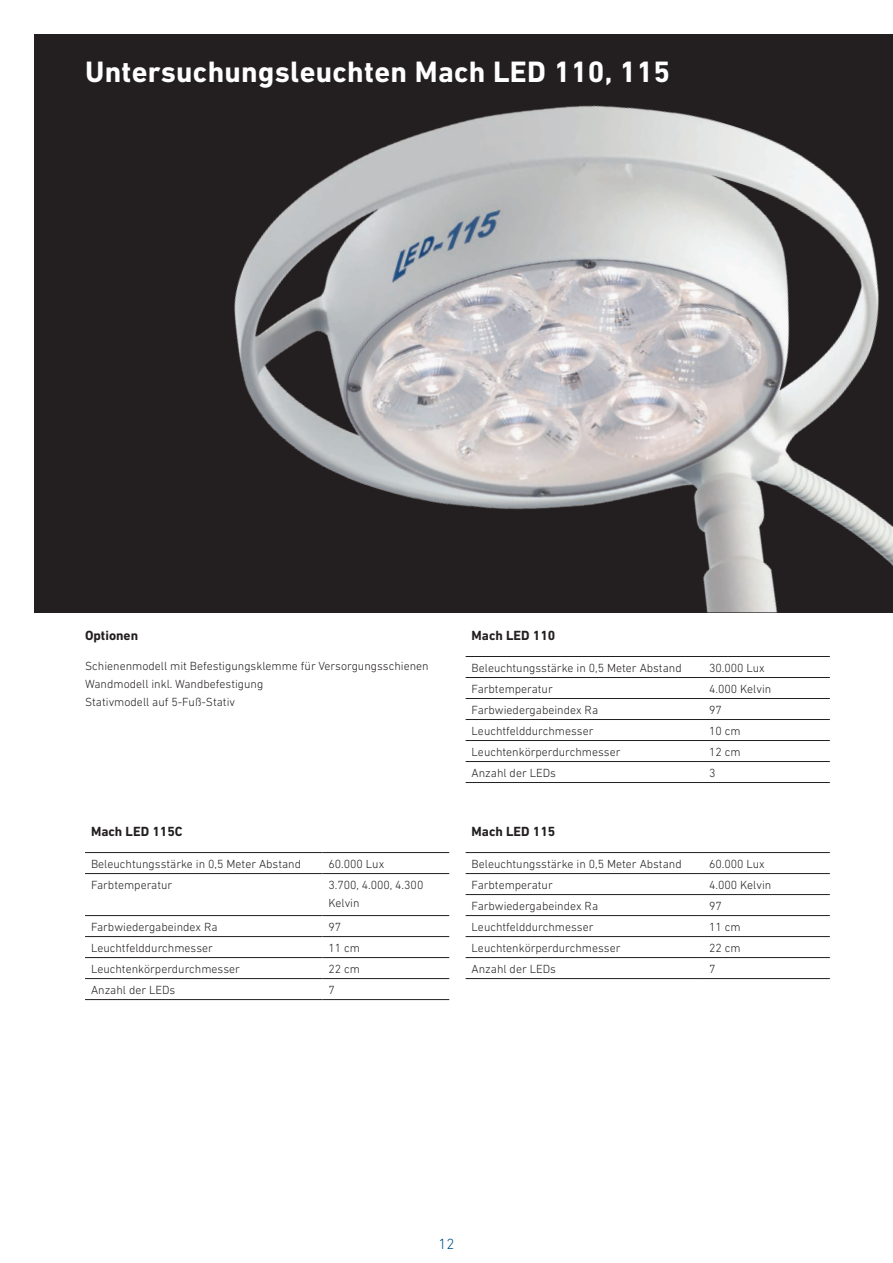
<style>
.page{position:relative;width:893px;height:1263px;background:#fff}
.page>*{position:absolute;margin:0;border:0;box-sizing:border-box;transform-origin:0 0}
.t1{font:700 30px "DIN Next LT Pro";letter-spacing:.01em;color:#fff}
.t2{font:300 15px "DIN Next LT Pro";color:#005484}
.t3{font:700 13.5px "DIN Next LT Pro";color:#231f20}
.t4{font:300 12px/18px "DIN Next LT Pro";color:#231f20}
</style>
<div class="page">
<div style="left:34px;top:34px;width:859px;height:578px;background:#231f20"></div>
<img style="left:234px;top:105px;width:659px;height:507px">
<hr style="left:466px;top:656px;width:237px;height:1px;background:#231f20">
<hr style="left:703px;top:656px;width:127px;height:1px;background:#231f20">
<hr style="left:466px;top:677px;width:237px;height:1px;background:#231f20">
<hr style="left:703px;top:677px;width:127px;height:1px;background:#231f20">
<hr style="left:466px;top:698px;width:237px;height:1px;background:#231f20">
<hr style="left:703px;top:698px;width:127px;height:1px;background:#231f20">
<hr style="left:466px;top:719px;width:237px;height:1px;background:#231f20">
<hr style="left:703px;top:719px;width:127px;height:1px;background:#231f20">
<hr style="left:466px;top:740px;width:237px;height:1px;background:#231f20">
<hr style="left:703px;top:740px;width:127px;height:1px;background:#231f20">
<hr style="left:466px;top:761px;width:237px;height:1px;background:#231f20">
<hr style="left:703px;top:761px;width:127px;height:1px;background:#231f20">
<hr style="left:466px;top:782px;width:237px;height:1px;background:#231f20">
<hr style="left:703px;top:782px;width:127px;height:1px;background:#231f20">
<hr style="left:466px;top:852px;width:237px;height:1px;background:#231f20">
<hr style="left:703px;top:852px;width:127px;height:1px;background:#231f20">
<hr style="left:466px;top:873px;width:237px;height:1px;background:#231f20">
<hr style="left:703px;top:873px;width:127px;height:1px;background:#231f20">
<hr style="left:466px;top:894px;width:237px;height:1px;background:#231f20">
<hr style="left:703px;top:894px;width:127px;height:1px;background:#231f20">
<hr style="left:466px;top:915px;width:237px;height:1px;background:#231f20">
<hr style="left:703px;top:915px;width:127px;height:1px;background:#231f20">
<hr style="left:466px;top:936px;width:237px;height:1px;background:#231f20">
<hr style="left:703px;top:936px;width:127px;height:1px;background:#231f20">
<hr style="left:466px;top:957px;width:237px;height:1px;background:#231f20">
<hr style="left:703px;top:957px;width:127px;height:1px;background:#231f20">
<hr style="left:466px;top:978px;width:237px;height:1px;background:#231f20">
<hr style="left:703px;top:978px;width:127px;height:1px;background:#231f20">
<hr style="left:85px;top:852px;width:237px;height:1px;background:#231f20">
<hr style="left:322px;top:852px;width:127px;height:1px;background:#231f20">
<hr style="left:85px;top:873px;width:237px;height:1px;background:#231f20">
<hr style="left:322px;top:873px;width:127px;height:1px;background:#231f20">
<hr style="left:85px;top:915px;width:237px;height:1px;background:#231f20">
<hr style="left:322px;top:915px;width:127px;height:1px;background:#231f20">
<hr style="left:85px;top:936px;width:237px;height:1px;background:#231f20">
<hr style="left:322px;top:936px;width:127px;height:1px;background:#231f20">
<hr style="left:85px;top:957px;width:237px;height:1px;background:#231f20">
<hr style="left:322px;top:957px;width:127px;height:1px;background:#231f20">
<hr style="left:85px;top:978px;width:237px;height:1px;background:#231f20">
<hr style="left:322px;top:978px;width:127px;height:1px;background:#231f20">
<hr style="left:85px;top:999px;width:237px;height:1px;background:#231f20">
<hr style="left:322px;top:999px;width:127px;height:1px;background:#231f20">
<h1 class="t1" style="left:85px;top:54px;width:587px">Untersuchungsleuchten Mach LED 110, 115</h1>
<p class="t3" style="left:85px;top:627px;width:55px">Optionen</p>
<p class="t4" style="left:85px;top:657px;width:345px">Schienenmodell mit Befestigungsklemme für Versorgungsschienen<br>Wandmodell inkl. Wandbefestigung<br>Stativmodell auf 5-Fuß-Stativ</p>
<p class="t3" style="left:91px;top:823px;width:93px">Mach LED 115C</p>
<p class="t4" style="left:91px;top:854px;width:212px">Beleuchtungsstärke in 0,5 Meter Abstand</p>
<p class="t4" style="left:328px;top:854px;width:57px">60.000 Lux</p>
<p class="t4" style="left:91px;top:875px;width:83px">Farbtemperatur</p>
<p class="t4" style="left:328px;top:875px;width:96px">3.700, 4.000, 4.300<br>Kelvin</p>
<p class="t4" style="left:91px;top:917px;width:128px">Farbwiedergabeindex Ra</p>
<p class="t4" style="left:328px;top:917px;width:14px">97</p>
<p class="t4" style="left:91px;top:938px;width:123px">Leuchtfelddurchmesser</p>
<p class="t4" style="left:328px;top:938px;width:33px">11 cm</p>
<p class="t4" style="left:91px;top:959px;width:150px">Leuchtenkörperdurchmesser</p>
<p class="t4" style="left:328px;top:959px;width:33px">22 cm</p>
<p class="t4" style="left:91px;top:980px;width:86px">Anzahl der LEDs</p>
<p class="t4" style="left:328px;top:980px;width:8px">7</p>
<p class="t3" style="left:472px;top:627px;width:85px">Mach LED 110</p>
<p class="t4" style="left:472px;top:658px;width:212px">Beleuchtungsstärke in 0,5 Meter Abstand</p>
<p class="t4" style="left:709px;top:658px;width:57px">30.000 Lux</p>
<p class="t4" style="left:472px;top:679px;width:83px">Farbtemperatur</p>
<p class="t4" style="left:709px;top:679px;width:64px">4.000 Kelvin</p>
<p class="t4" style="left:472px;top:700px;width:128px">Farbwiedergabeindex Ra</p>
<p class="t4" style="left:709px;top:700px;width:14px">97</p>
<p class="t4" style="left:472px;top:721px;width:123px">Leuchtfelddurchmesser</p>
<p class="t4" style="left:709px;top:721px;width:33px">10 cm</p>
<p class="t4" style="left:472px;top:742px;width:150px">Leuchtenkörperdurchmesser</p>
<p class="t4" style="left:709px;top:742px;width:33px">12 cm</p>
<p class="t4" style="left:472px;top:763px;width:86px">Anzahl der LEDs</p>
<p class="t4" style="left:709px;top:763px;width:8px">3</p>
<p class="t3" style="left:472px;top:823px;width:85px">Mach LED 115</p>
<p class="t4" style="left:472px;top:854px;width:212px">Beleuchtungsstärke in 0,5 Meter Abstand</p>
<p class="t4" style="left:709px;top:854px;width:57px">60.000 Lux</p>
<p class="t4" style="left:472px;top:875px;width:83px">Farbtemperatur</p>
<p class="t4" style="left:709px;top:875px;width:64px">4.000 Kelvin</p>
<p class="t4" style="left:472px;top:896px;width:128px">Farbwiedergabeindex Ra</p>
<p class="t4" style="left:709px;top:896px;width:14px">97</p>
<p class="t4" style="left:472px;top:917px;width:123px">Leuchtfelddurchmesser</p>
<p class="t4" style="left:709px;top:917px;width:33px">11 cm</p>
<p class="t4" style="left:472px;top:938px;width:150px">Leuchtenkörperdurchmesser</p>
<p class="t4" style="left:709px;top:938px;width:33px">22 cm</p>
<p class="t4" style="left:472px;top:959px;width:86px">Anzahl der LEDs</p>
<p class="t4" style="left:709px;top:959px;width:8px">7</p>
<p class="t2" style="left:438px;top:1235px;width:17px">12</p>
</div>
